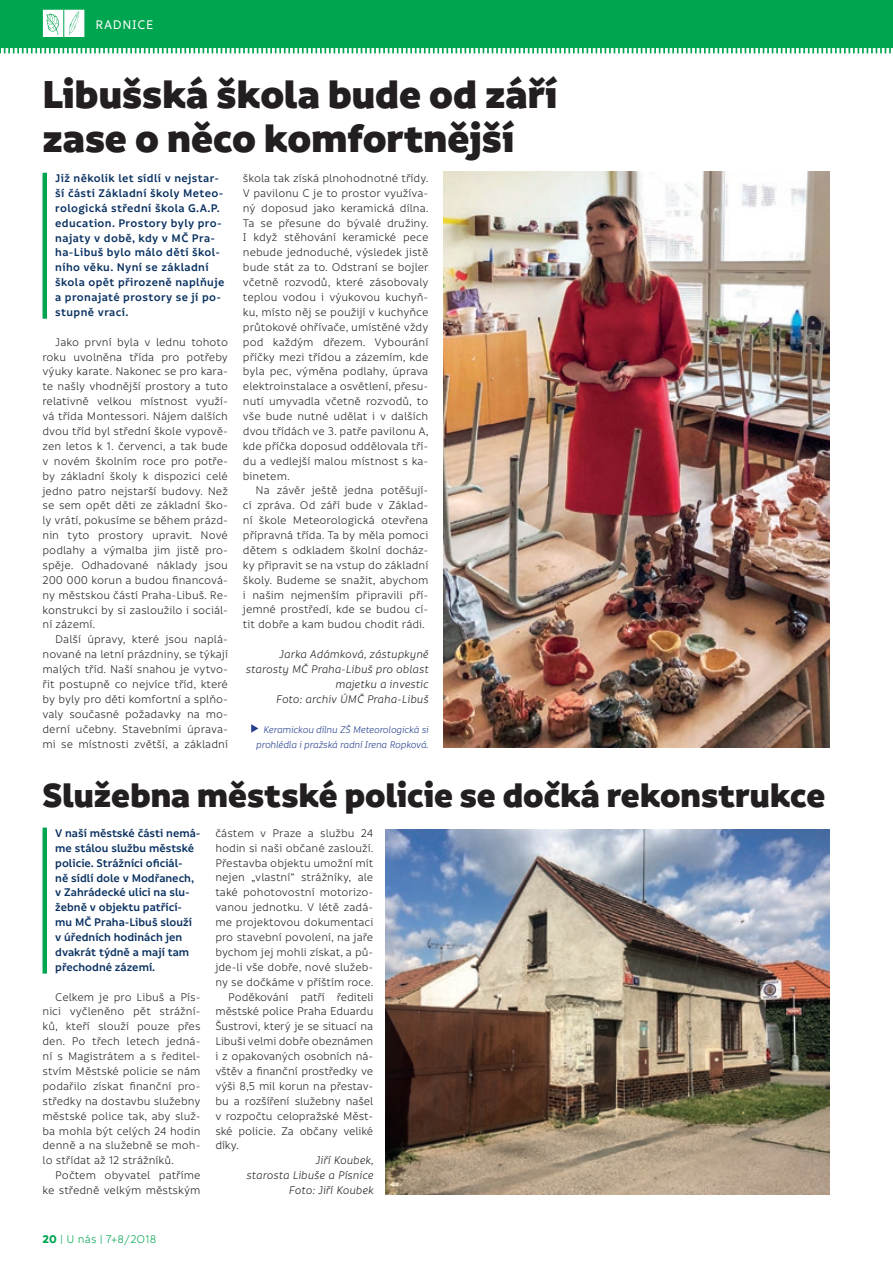
<style>
.page{position:relative;width:893px;height:1263px;background:#fff}
.page>*{position:absolute;margin:0;border:0;box-sizing:border-box;transform-origin:0 0}
.t1{font:900 42px/44.7px "Informative";color:#231f20}
.t2{font:900 36px "Informative";color:#231f20}
.t3{font:500 13.5px "Informative";letter-spacing:.05em;color:#fff}
.t4{font:12.15px/14.9px "Informative";letter-spacing:-.01em;color:#231f20;text-align:justify}
.t5{font:12px/14.9px "Informative";color:#231f20;text-align:justify}
.t6{font:600 12px/14.9px "Informative";letter-spacing:.03em;color:#083060}
.t7{font:600 12px/14.9px "Informative";letter-spacing:.01em;color:#083060}
.t8{font:italic 12px/14.9px "Informative";color:#231f20;text-align:right}
.t9{font:12px "Informative";letter-spacing:.015em;color:#00a54f}
.t10{font:italic 10.5px/14.9px "Informative";letter-spacing:-.02em;color:#253f8e;text-align:right}
.s1{font-weight:700}
</style>
<div class="page">
<div style="left:0;top:0;width:893px;height:48px;background:#00a54f"></div>
<svg style="left:0;top:48px;width:891px;height:6px"></svg>
<svg style="left:43px;top:9px;width:41px;height:28px"></svg>
<hr style="left:43px;top:173px;width:4px;height:146px;background:#00a54f">
<img style="left:443px;top:171px;width:386px;height:576px">
<hr style="left:43px;top:828px;width:4px;height:145px;background:#00a54f">
<img style="left:386px;top:829px;width:443px;height:365px">
<svg style="left:251px;top:724px;width:7px;height:9px"></svg>
<p class="t3" style="left:95px;top:18px;width:59px">RADNICE</p>
<h1 class="t1" style="left:43px;top:73px;width:516px">Libušská škola bude od září zase o něco komfortnější</h1>
<p class="t6" style="left:55px;top:171px;width:171px">Již několik let sídlí v nejstar&shy;ší části Základní školy Meteo&shy;rologická střední škola G.A.P. education. Prostory byly pro&shy;najaty v době, kdy v MČ Pra&shy;ha-Libuš bylo málo dětí škol&shy;ního věku. Nyní se základní škola opět přirozeně naplňuje a pronajaté prostory se jí po&shy;stupně vrací.</p>
<p class="t5" style="left:43px;top:335px;width:187px;text-indent:13px">Jako první byla v lednu tohoto roku uvolněna třída pro potřeby výuky karate. Nakonec se pro kara&shy;te našly vhodnější prostory a tuto relativně velkou místnost využí&shy;vá třída Montessori. Nájem dalších dvou tříd byl střední škole vypově&shy;zen letos k 1. červenci, a tak bude v novém školním roce pro potře&shy;by základní školy k dispozici celé jedno patro nejstarší budovy. Než se sem opět děti ze základní ško&shy;ly vrátí, pokusíme se během prázd&shy;nin tyto prostory upravit. Nové podlahy a výmalba jim jistě pro&shy;spěje. Odhadované náklady jsou 200 000 korun a budou financová&shy;ny městskou částí Praha-Libuš. Re&shy;konstrukci by si zasloužilo i sociál&shy;ní zázemí.</p>
<p class="t5" style="left:43px;top:632px;width:187px;text-indent:13px">Další úpravy, které jsou naplá&shy;nované na letní prázdniny, se týkají malých tříd. Naší snahou je vytvo&shy;řit postupně co nejvíce tříd, které by byly pro děti komfortní a splňo&shy;valy současné požadavky na mo&shy;derní učebny. Stavebními úprava&shy;mi se místnosti zvětší, a základní</p>
<p class="t5" style="left:243px;top:171px;width:187px">škola tak získá plnohodnotné třídy.<br>V pavilonu C je to prostor využíva&shy;ný doposud jako keramická dílna.<br>Ta se přesune do bývalé družiny.<br>I když stěhování keramické pece nebude jednoduché, výsledek jistě bude stát za to. Odstraní se bojler včetně rozvodů, které zásobovaly teplou vodou i výukovou kuchyň&shy;ku, místo něj se použijí v kuchyňce průtokové ohřívače, umístěné vždy pod každým dřezem. Vybourání příčky mezi třídou a zázemím, kde byla pec, výměna podlahy, úprava elektroinstalace a osvětlení, přesu&shy;nutí umyvadla včetně rozvodů, to vše bude nutné udělat i v dalších dvou třídách ve 3. patře pavilonu A, kde příčka doposud oddělovala tří&shy;du a vedlejší malou místnost s ka&shy;binetem.</p>
<p class="t5" style="left:243px;top:483px;width:187px;text-indent:13px">Na závěr ještě jedna potěšují&shy;cí zpráva. Od září bude v Základ&shy;ní škole Meteorologická otevřena přípravná třída. Ta by měla pomoci dětem s odkladem školní docház&shy;ky připravit se na vstup do základní školy. Budeme se snažit, abychom i našim nejmenším připravili pří&shy;jemné prostředí, kde se budou cí&shy;tit dobře a kam budou chodit rádi.</p>
<p class="t8" style="left:246px;top:647px;width:184px">Jarka Adámková, zástupkyně starosty MČ Praha-Libuš pro oblast majetku a investic<br>Foto: archiv ÚMČ Praha-Libuš</p>
<p class="t10" style="left:256px;top:722px;width:174px">Keramickou dílnu ZŠ Meteorologická si prohlédla i pražská radní Irena Ropková.</p>
<h2 class="t2" style="left:43px;top:774px;width:784px">Služebna městské policie se dočká rekonstrukce</h2>
<p class="t7" style="left:55px;top:826px;width:147px">V naší městské části nemá&shy;me stálou službu městské policie. Strážníci oficiál-<br>ně sídlí dole v Modřanech, v Zahrádecké ulici na slu&shy;žebně v objektu patřící&shy;mu MČ Praha-Libuš slouží v úředních hodinách jen dvakrát týdně a mají tam přechodné zázemí.</p>
<p class="t5" style="left:43px;top:989px;width:159px;text-indent:13px">Celkem je pro Libuš a Pís&shy;nici vyčleněno pět strážní&shy;ků, kteří slouží pouze přes den. Po třech letech jedná&shy;ní s Magistrátem a s ředitel&shy;stvím Městské policie se nám podařilo získat finanční pro&shy;středky na dostavbu služebny městské police tak, aby služ&shy;ba mohla být celých 24 hodin denně a na služebně se moh&shy;lo střídat až 12 strážníků.</p>
<p class="t5" style="left:43px;top:1168px;width:159px;text-align:right">Počtem obyvatel patříme ke středně velkým městským</p>
<p class="t5" style="left:215px;top:826px;width:160px">částem v Praze a službu 24 hodin si naši občané zaslouží.<br>Přestavba objektu umožní mít nejen „vlastní“ strážníky, ale také pohotovostní motorizo&shy;vanou jednotku. V létě zadá&shy;me projektovou dokumentaci pro stavební povolení, na jaře bychom jej mohli získat, a pů&shy;jde-li vše dobře, nové služeb&shy;ny se dočkáme v příštím roce.</p>
<p class="t4" style="left:215px;top:989px;width:159px;text-indent:13px">Poděkování patří řediteli městské police Praha Eduardu Šustrovi, který je se situací na Libuši velmi dobře obeznámen i z opakovaných osobních ná&shy;vštěv a finanční prostředky ve výši 8,5 mil korun na přestav&shy;bu a rozšíření služebny našel v rozpočtu celopražské Měst&shy;ské policie. Za občany veliké díky.</p>
<p class="t8" style="left:246px;top:1153px;width:129px">Jiří Koubek,<br>starosta Libuše a Písnice<br>Foto: Jiří Koubek</p>
<p class="t9" style="left:43px;top:1233px;width:115px"><span class="s1">20</span> | U nás | 7+8/2O18</p>
</div>
